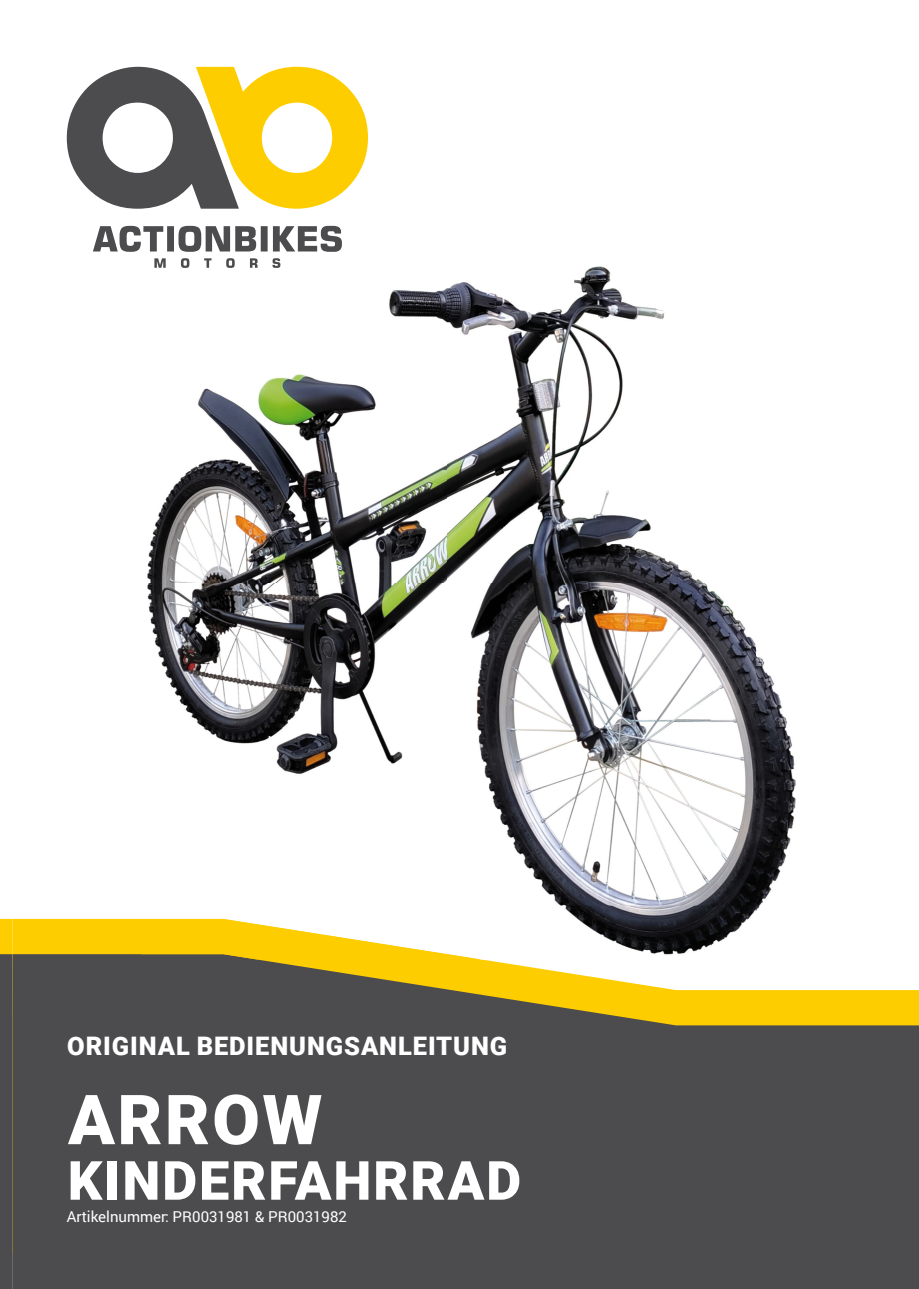
<style>
.page{position:relative;width:919px;height:1289px;background:#fff}
.page>*{position:absolute;margin:0;border:0;box-sizing:border-box;transform-origin:0 0}
.t1{font:900 69px "Roboto";letter-spacing:.035em;color:#fff}
.t2{font:900 54px "Roboto";letter-spacing:.035em;color:#fff}
.t3{font:900 25.5px "Roboto";letter-spacing:.035em;color:#fff}
.t4{font:15px "Roboto";color:#fff}
</style>
<div class="page">
<svg style="left:0;top:918px;width:13px;height:370px;background:#615b46"></svg>
<div style="left:13px;top:918px;width:128px;height:36px;background:#fecd00"></div>
<svg style="left:13px;top:954px;width:905px;height:334px;background:#5e5b4f"></svg>
<svg style="left:67px;top:67px;width:301px;height:142px"></svg>
<svg style="left:93px;top:226px;width:249px;height:26px"></svg>
<svg style="left:154px;top:258px;width:126px;height:4px"></svg>
<img style="left:147px;top:262px;width:659px;height:697px">
<img style="left:141px;top:918px;width:340px;height:41px">
<h3 class="t3" style="left:67px;top:1027px;width:441px">ORIGINAL BEDIENUNGSANLEITUNG</h3>
<h1 class="t1" style="left:68px;top:1071px;width:256px">ARROW</h1>
<h2 class="t2" style="left:68px;top:1142px;width:455px">KINDERFAHRRAD</h2>
<p class="t4" style="left:67px;top:1206px;width:281px">Artikelnummer: PR0031981 &amp; PR0031982</p>
</div>
